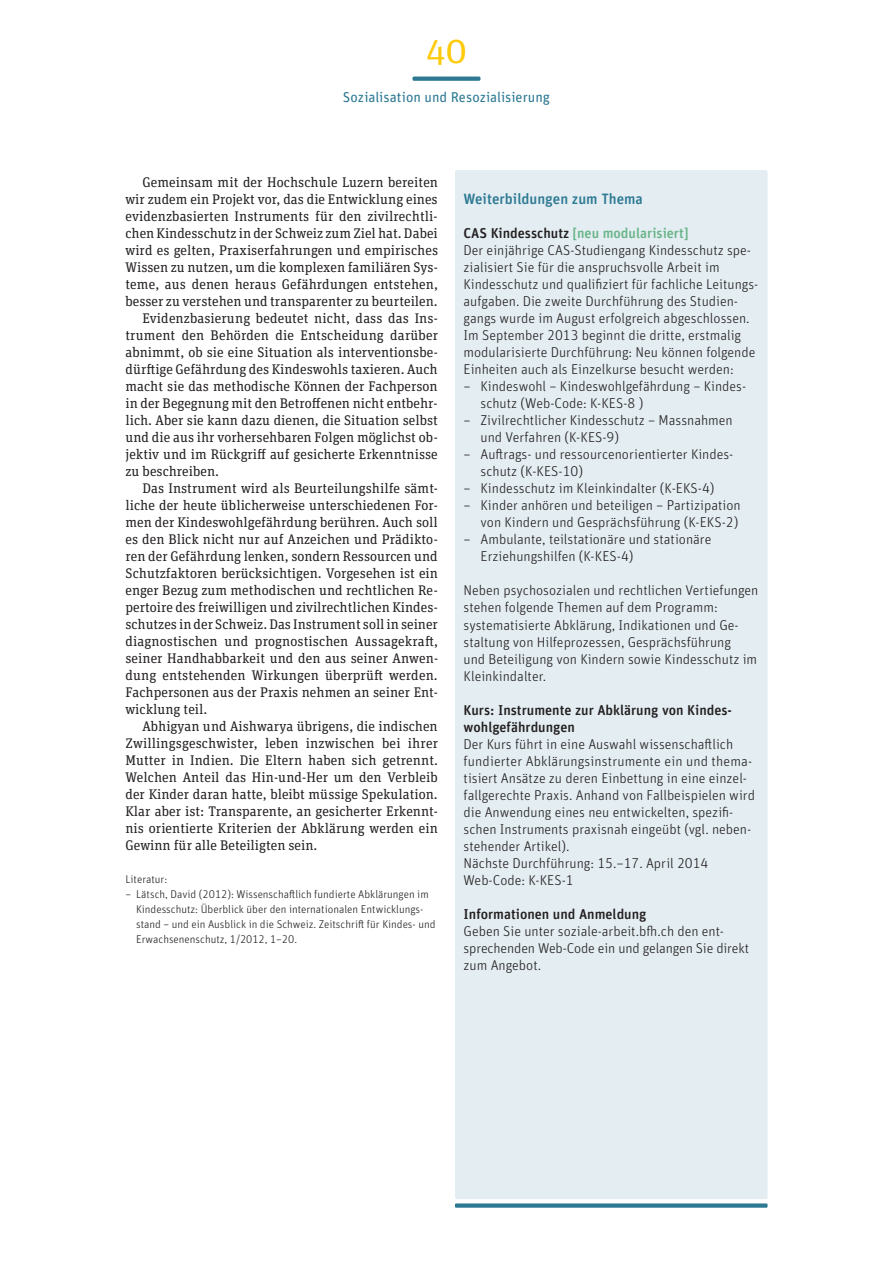
<style>
.page{position:relative;width:893px;height:1263px;background:#fff}
.page>*{position:absolute;margin:0;border:0;box-sizing:border-box;transform-origin:0 0}
.t1{font:36px "Unit Slab Pro";color:#feca0a}
.t2{font:500 15px "Unit Rounded Pro";color:#2d7993}
.t3{font:300 14.25px/17px "Unit Rounded Pro";color:#231f20}
.t4{font:500 14.25px/17px "Unit Rounded Pro";color:#231f20}
.t5{font:14.25px "Unit Rounded Pro";color:#2d7993}
.t6{font:13.95px "Unit Slab Pro";color:#231f20}
.t7{font:300 11.25px/15px "Unit Rounded Pro";color:#231f20}
.s1{font-weight:500}
.s2{font-weight:500;color:#68b487}
</style>
<div class="page">
<svg style="left:412px;top:77px;width:68px;height:4px"></svg>
<div style="left:455px;top:170px;width:312px;height:1029px;background:#e3edf2;border-radius:2px"></div>
<div style="left:455px;top:1203px;width:312px;height:5px;background:#2d7993"></div>
<h1 class="t1" style="left:425px;top:26px;width:44px">40</h1>
<p class="t5" style="left:343px;top:87px;width:209px">Sozialisation und Resozialisierung</p>
<p class="t6" style="left:142px;top:173px;width:297px">Gemeinsam mit der Hochschule Luzern bereiten</p>
<p class="t6" style="left:125px;top:190px;width:314px">wir zudem ein Projekt vor, das die Entwicklung eines</p>
<p class="t6" style="left:125px;top:207px;width:314px">evidenzbasierten Instruments für den zivilrechtli-</p>
<p class="t6" style="left:125px;top:224px;width:314px">chen Kindesschutz in der Schweiz zum Ziel hat. Dabei</p>
<p class="t6" style="left:125px;top:241px;width:314px">wird es gelten, Praxiserfahrungen und empirisches</p>
<p class="t6" style="left:125px;top:258px;width:314px">Wissen zu nutzen, um die komplexen familiären Sys-</p>
<p class="t6" style="left:125px;top:275px;width:314px">teme, aus denen heraus Gefährdungen entstehen,</p>
<p class="t6" style="left:125px;top:292px;width:314px">besser zu verstehen und transparenter zu beurteilen.</p>
<p class="t6" style="left:142px;top:309px;width:297px">Evidenzbasierung bedeutet nicht, dass das Ins-</p>
<p class="t6" style="left:125px;top:326px;width:314px">trument den Behörden die Entscheidung darüber</p>
<p class="t6" style="left:125px;top:343px;width:314px">abnimmt, ob sie eine Situation als interventionsbe-</p>
<p class="t6" style="left:125px;top:360px;width:314px">dürftige Gefährdung des Kindeswohls taxieren. Auch</p>
<p class="t6" style="left:125px;top:377px;width:314px">macht sie das methodische Können der Fachperson</p>
<p class="t6" style="left:125px;top:394px;width:314px">in der Begegnung mit den Betroffenen nicht entbehr-</p>
<p class="t6" style="left:125px;top:411px;width:314px">lich. Aber sie kann dazu dienen, die Situation selbst</p>
<p class="t6" style="left:125px;top:428px;width:314px">und die aus ihr vorhersehbaren Folgen möglichst ob-</p>
<p class="t6" style="left:125px;top:445px;width:314px">jektiv und im Rückgriff auf gesicherte Erkenntnisse</p>
<p class="t6" style="left:125px;top:462px;width:95px">zu beschreiben.</p>
<p class="t6" style="left:142px;top:479px;width:297px">Das Instrument wird als Beurteilungshilfe sämt-</p>
<p class="t6" style="left:125px;top:496px;width:314px">liche der heute üblicherweise unterschiedenen For-</p>
<p class="t6" style="left:125px;top:513px;width:314px">men der Kindeswohlgefährdung berühren. Auch soll</p>
<p class="t6" style="left:125px;top:530px;width:314px">es den Blick nicht nur auf Anzeichen und Prädikto-</p>
<p class="t6" style="left:125px;top:547px;width:314px">ren der Gefährdung lenken, sondern Ressourcen und</p>
<p class="t6" style="left:125px;top:564px;width:314px">Schutzfaktoren berücksichtigen. Vorgesehen ist ein</p>
<p class="t6" style="left:125px;top:581px;width:314px">enger Bezug zum methodischen und rechtlichen Re-</p>
<p class="t6" style="left:125px;top:598px;width:314px">pertoire des freiwilligen und zivilrechtlichen Kindes-</p>
<p class="t6" style="left:125px;top:615px;width:314px">schutzes in der Schweiz. Das Instrument soll in seiner</p>
<p class="t6" style="left:125px;top:632px;width:314px">diagnostischen und prognostischen Aussagekraft,</p>
<p class="t6" style="left:125px;top:649px;width:314px">seiner Handhabbarkeit und den aus seiner Anwen-</p>
<p class="t6" style="left:125px;top:666px;width:314px">dung entstehenden Wirkungen überprüft werden.</p>
<p class="t6" style="left:125px;top:683px;width:314px">Fachpersonen aus der Praxis nehmen an seiner Ent-</p>
<p class="t6" style="left:125px;top:700px;width:83px">wicklung teil.</p>
<p class="t6" style="left:142px;top:717px;width:297px">Abhigyan und Aishwarya übrigens, die indischen</p>
<p class="t6" style="left:125px;top:734px;width:314px">Zwillingsgeschwister, leben inzwischen bei ihrer</p>
<p class="t6" style="left:125px;top:751px;width:314px">Mutter in Indien. Die Eltern haben sich getrennt.</p>
<p class="t6" style="left:125px;top:768px;width:314px">Welchen Anteil das Hin-und-Her um den Verbleib</p>
<p class="t6" style="left:125px;top:785px;width:314px">der Kinder daran hatte, bleibt müssige Spekulation.</p>
<p class="t6" style="left:125px;top:802px;width:314px">Klar aber ist: Transparente, an gesicherter Erkennt-</p>
<p class="t6" style="left:125px;top:819px;width:314px">nis orientierte Kriterien der Abklärung werden ein</p>
<p class="t6" style="left:125px;top:836px;width:193px">Gewinn für alle Beteiligten sein.</p>
<p class="t7" style="left:125px;top:871px;width:43px">Literatur:</p>
<p class="t7" style="left:136px;top:886px;width:301px;text-indent:-11px">– Lätsch, David (2012): Wissenschaftlich fundierte Abklärungen im Kindesschutz: Überblick über den internationalen Entwicklungs&shy;stand – und ein Ausblick in die Schweiz. Zeitschrift für Kindes- und Erwachsenenschutz, 1/2012, 1–20.</p>
<p class="t2" style="left:463px;top:188px;width:181px">Weiterbildungen zum Thema</p>
<p class="t3" style="left:463px;top:224px;width:296px"><span class="s1">CAS Kindesschutz</span> <span class="s2">[neu modularisiert]<br></span>Der einjährige CAS-Studiengang Kindesschutz spe&shy;zialisiert Sie für die anspruchsvolle Arbeit im Kindesschutz und qualifiziert für fachliche Leitungs&shy;aufgaben. Die zweite Durchführung des Studien&shy;gangs wurde im August erfolgreich abgeschlossen.<br>Im September 2013 beginnt die dritte, erstmalig modularisierte Durchführung: Neu können folgende Einheiten auch als Einzelkurse besucht werden:</p>
<p class="t3" style="left:480px;top:378px;width:267px;text-indent:-17px">– Kindeswohl – Kindeswohlgefährdung – Kindes&shy;schutz (Web-Code: K-KES-8 )</p>
<p class="t3" style="left:480px;top:412px;width:254px;text-indent:-17px">– Zivilrechtlicher Kindesschutz – Massnahmen und Verfahren (K-KES-9)</p>
<p class="t3" style="left:481px;top:446px;width:254px;text-indent:-17px">– Auftrags- und ressourcenorientierter Kindes&shy;schutz (K-KES-10)</p>
<p class="t3" style="left:464px;top:480px;width:252px">– Kindesschutz im Kleinkindalter (K-EKS-4)</p>
<p class="t3" style="left:464px;top:497px;width:279px;text-align:right">– Kinder anhören und beteiligen – Partizipation von Kindern und Gesprächsführung (K-EKS-2)</p>
<p class="t3" style="left:481px;top:531px;width:232px;text-indent:-17px">– Ambulante, teilstationäre und stationäre<br>Erziehungshilfen (K-KES-4)</p>
<p class="t3" style="left:464px;top:582px;width:296px">Neben psychosozialen und rechtlichen Vertiefungen stehen folgende Themen auf dem Programm: systematisierte Abklärung, Indikationen und Ge&shy;staltung von Hilfeprozessen, Gesprächsführung<br>und Beteiligung von Kindern sowie Kindesschutz im Kleinkindalter.</p>
<p class="t4" style="left:464px;top:700px;width:270px">Kurs: Instrumente zur Abklärung von Kindes&shy;wohlgefährdungen</p>
<p class="t3" style="left:464px;top:735px;width:293px">Der Kurs führt in eine Auswahl wissenschaftlich fundierter Abklärungsinstrumente ein und thema&shy;tisiert Ansätze zu deren Einbettung in eine einzel&shy;fallgerechte Praxis. Anhand von Fallbeispielen wird die Anwendung eines neu entwickelten, spezifi&shy;schen Instruments praxisnah eingeübt (vgl. neben&shy;stehender Artikel).<br>Nächste Durchführung: 15.–17. April 2014<br>Web-Code: K-KES-1</p>
<p class="t4" style="left:464px;top:905px;width:184px">Informationen und Anmeldung</p>
<p class="t3" style="left:464px;top:922px;width:287px">Geben Sie unter soziale-arbeit.bfh.ch den ent&shy;sprechenden Web-Code ein und gelangen Sie direkt zum Angebot.</p>
</div>
